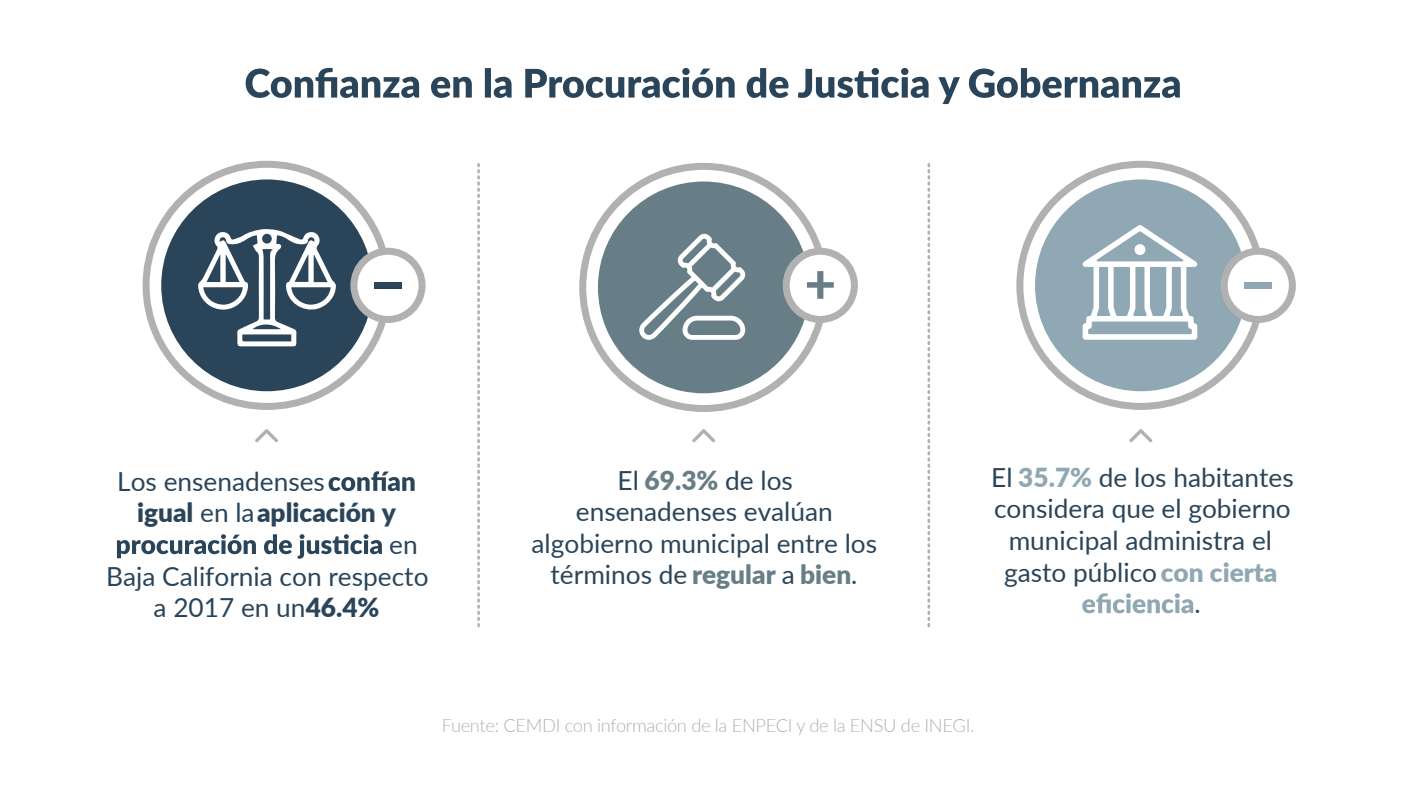
<style>
.page{position:relative;width:1420px;height:790px;background:#fff}
.page>*{position:absolute;margin:0;border:0;box-sizing:border-box;transform-origin:0 0}
.t1{font:800 54.69px "Lato";color:#687e87}
.t2{font:26.25px/31.5px "Lato";color:#2a455a;text-align:center}
.t3{font:900 26.25px "Lato";color:#2a455a}
.t4{font:300 18.38px "Lato";letter-spacing:-.02em;color:#b2b1b2}
.s1{font-weight:400}
.s2{font-weight:900}
.s3{font-weight:900;color:#687e87}
.s4{font-weight:900;color:#8fa8b4}
</style>
<div class="page">
<div style="left:143px;top:161px;width:248px;height:248px;border:7px solid #b2b1b2;border-radius:50%"></div>
<div style="left:161px;top:179px;width:212px;height:212px;background:#2a455a;border-radius:50%"></div>
<svg style="left:255px;top:429px;width:23px;height:13px"></svg>
<svg style="left:477px;top:164px;width:3px;height:463px"></svg>
<svg style="left:246px;top:68px;width:934px;height:36px"></svg>
<div style="left:579px;top:163px;width:249px;height:249px;border:7px solid #b2b1b2;border-radius:50%"></div>
<div style="left:598px;top:181px;width:211px;height:212px;background:#687e87;border-radius:50%"></div>
<svg style="left:692px;top:429px;width:23px;height:13px"></svg>
<svg style="left:927px;top:164px;width:3px;height:463px"></svg>
<div style="left:1016px;top:161px;width:249px;height:248px;border:7px solid #b2b1b2;border-radius:50%"></div>
<div style="left:1035px;top:179px;width:211px;height:212px;background:#8fa8b4;border-radius:50%"></div>
<svg style="left:1129px;top:429px;width:23px;height:13px"></svg>
<svg style="left:198px;top:229px;width:138px;height:117px"></svg>
<div style="left:354px;top:251px;width:68px;height:68px;background:#fff;border-radius:50%"></div>
<div style="left:350px;top:247px;width:76px;height:76px;border:7px solid #b2b1b2;border-radius:50%"></div>
<div style="left:786px;top:251px;width:68px;height:68px;background:#fff;border-radius:50%"></div>
<div style="left:783px;top:247px;width:75px;height:76px;border:7px solid #b2b1b2;border-radius:50%"></div>
<div style="left:1224px;top:251px;width:68px;height:68px;background:#fff;border-radius:50%"></div>
<div style="left:1220px;top:247px;width:76px;height:76px;border:7px solid #b2b1b2;border-radius:50%"></div>
<div style="left:1244px;top:282px;width:28px;height:6px;background:#8fa8b4"></div>
<div style="left:374px;top:282px;width:28px;height:6px;background:#2a455a"></div>
<svg style="left:639px;top:234px;width:106px;height:105px"></svg>
<svg style="left:1082px;top:225px;width:116px;height:115px"></svg>
<svg style="left:1082px;top:593px;width:111px;height:20px"></svg>
<svg style="left:329px;top:471px;width:86px;height:20px"></svg>
<svg style="left:117px;top:534px;width:265px;height:24px"></svg>
<h1 class="t1" style="left:804px;top:242px;width:33px">+</h1>
<p class="t2" style="left:117px;top:464px;width:209px">Los ensenadenses</p>
<p class="t3" style="left:137px;top:493px;width:260px">igual <span class="s1">en la</span> aplicación y</p>
<p class="t2" style="left:389px;top:527px;width:30px">en</p>
<p class="t2" style="left:106px;top:558px;width:324px">Baja California con respecto</p>
<p class="t2" style="left:154px;top:590px;width:227px">a 2017 en un <span class="s2">46.4%</span></p>
<p class="t2" style="left:531px;top:463px;width:347px">El <span class="s3">69.3%</span> de los<br>ensenadenses evalúan algobierno municipal entre los términos de <span class="s3">regular</span> a <span class="s3">bien</span>.</p>
<p class="t2" style="left:991px;top:460px;width:304px">El <span class="s4">35.7%</span> de los habitantes</p>
<p class="t2" style="left:994px;top:491px;width:298px">considera que el gobierno</p>
<p class="t2" style="left:1009px;top:523px;width:265px">municipal administra el</p>
<p class="t2" style="left:1004px;top:554px;width:275px">gasto público <span class="s4">con cierta</span></p>
<p class="t2" style="left:1194px;top:586px;width:8px">.</p>
<p class="t4" style="left:442px;top:712px;width:534px">Fuente: CEMDI con información de la ENPECI y de la ENSU de INEGI.</p>
</div>
